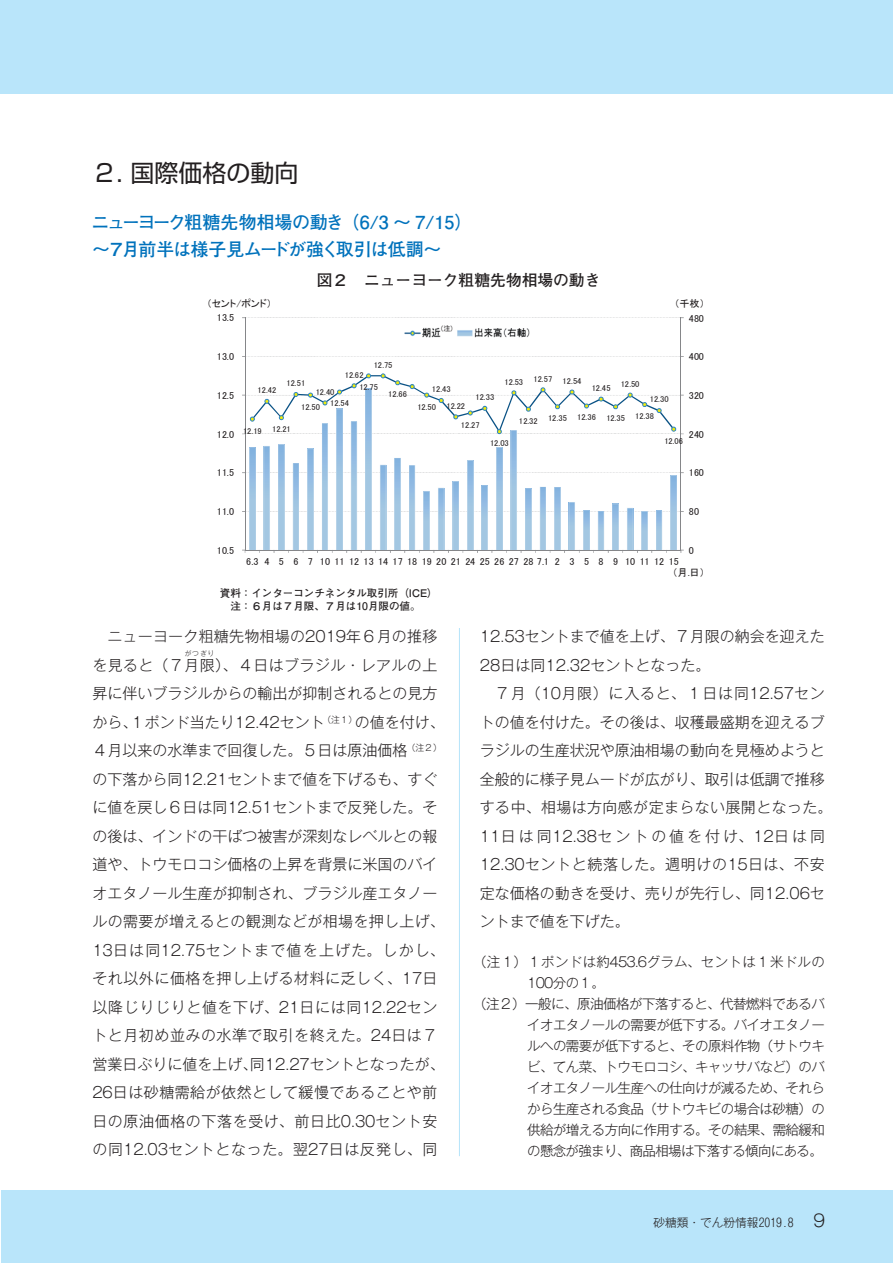
<style>
.page{position:relative;width:893px;height:1263px;background:#fff}
.page>*{position:absolute;margin:0;border:0;box-sizing:border-box;transform-origin:0 0}
.t1{font:24px "Shin Go Pr 5";color:#231f20}
.t2{font:700 18px/27px "Futo Go B101 Pr 5";letter-spacing:-.055em;color:#0072bc}
.t3{font:700 15.75px "Futo Go B101 Pr 5";color:#231f20}
.t4{font:300 15px/28.5px "Gothic MB101 Pr 5";color:#231f20}
.t5{font:300 13.5px "Gothic MB101 Pr 5";letter-spacing:-.04em;color:#231f20}
.t6{font:300 13.5px "Gothic MB101 Pr 5";letter-spacing:.025em;color:#231f20}
.t7{font:300 11.7px "Gothic MB101 Pr 5";color:#231f20}
.t8{font:700 10.5px/13.5px "Futo Go B101 Pr 5";color:#231f20}
.t9{font:10.05px "MS P Gothic";letter-spacing:.01em;color:#231f20}
.t10{font:8.55px/11.7px "MS P Gothic";letter-spacing:-.01em;color:#231f20}
.t11{font:7.2px "MS P Gothic";color:#231f20}
.t12{font:300 6.75px "Gothic MB101 Pr 5";color:#231f20}
.s1{font-size:16.95px}
</style>
<div class="page">
<div style="left:1px;top:1191px;width:892px;height:72px;background:#b9e5fa"></div>
<div style="left:1px;top:0;width:892px;height:94px;background:#b9e5fa"></div>
<hr style="left:459px;top:144px;width:1px;height:1012px;background:#b9e5fa">
<div style="left:92px;top:144px;width:733px;height:484px;background:#fff"></div>
<svg style="left:246px;top:318px;width:435px;height:55px"></svg>
<hr style="left:681px;top:318px;width:1px;height:232px;background:#858689">
<hr style="left:245px;top:318px;width:1px;height:232px;background:#858689">
<svg style="left:242px;top:373px;width:442px;height:180px"></svg>
<img style="left:454px;top:323px;width:80px;height:18px">
<img style="left:402px;top:325px;width:48px;height:15px">
<h1 class="t1" style="left:92px;top:153px;width:208px">２. 国際価格の動向</h1>
<p class="t2" style="left:92px;top:208px;width:383px">ニューヨーク粗糖先物相場の動き（6/3 ～ 7/15）～７月前半は様子見ムードが強く取引は低調～</p>
<p class="t3" style="left:317px;top:267px;width:285px">図２　ニューヨーク粗糖先物相場の動き</p>
<p class="t9" style="left:207px;top:298px;width:67px">（セント/ポンド）</p>
<p class="t9" style="left:674px;top:298px;width:32px">（千枚）</p>
<p class="t9" style="left:217px;top:313px;width:19px">13.5</p>
<p class="t9" style="left:689px;top:313px;width:17px">480</p>
<p class="t11" style="left:441px;top:325px;width:13px">(注)</p>
<p class="t9" style="left:217px;top:351px;width:19px">13.0</p>
<p class="t9" style="left:217px;top:390px;width:19px">12.5</p>
<p class="t9" style="left:217px;top:429px;width:19px">12.0</p>
<p class="t10" style="left:374px;top:359px;width:20px">12.75</p>
<p class="t10" style="left:388px;top:388px;width:20px">12.66</p>
<p class="t10" style="left:359px;top:368px;width:20px;line-height:12.8px;text-indent:-15px">12.62<br>12.75</p>
<p class="t10" style="left:287px;top:377px;width:20px">12.51</p>
<p class="t10" style="left:301px;top:401px;width:20px">12.50</p>
<p class="t10" style="left:257px;top:384px;width:20px">12.42</p>
<p class="t10" style="left:272px;top:423px;width:20px">12.21</p>
<p class="t10" style="left:330px;top:386px;width:20px;text-indent:-14px">12.40<br>12.54</p>
<p class="t10" style="left:243px;top:425px;width:20px">12.19</p>
<p class="t9" style="left:689px;top:352px;width:17px">400</p>
<p class="t10" style="left:534px;top:373px;width:20px">12.57</p>
<p class="t10" style="left:548px;top:412px;width:20px">12.35</p>
<p class="t10" style="left:562px;top:375px;width:20px">12.54</p>
<p class="t10" style="left:577px;top:411px;width:20px">12.36</p>
<p class="t10" style="left:504px;top:376px;width:20px">12.53</p>
<p class="t10" style="left:519px;top:415px;width:20px">12.32</p>
<p class="t10" style="left:621px;top:378px;width:20px">12.50</p>
<p class="t10" style="left:635px;top:410px;width:20px">12.38</p>
<p class="t10" style="left:592px;top:382px;width:20px">12.45</p>
<p class="t10" style="left:606px;top:412px;width:20px">12.35</p>
<p class="t10" style="left:446px;top:381px;width:20px;line-height:16.4px;text-indent:-15px">12.43<br>12.22</p>
<p class="t10" style="left:461px;top:419px;width:20px">12.27</p>
<p class="t9" style="left:689px;top:390px;width:17px">320</p>
<p class="t10" style="left:475px;top:391px;width:20px">12.33</p>
<p class="t10" style="left:490px;top:437px;width:20px">12.03</p>
<p class="t10" style="left:650px;top:393px;width:20px">12.30</p>
<p class="t10" style="left:664px;top:435px;width:20px">12.06</p>
<p class="t10" style="left:417px;top:401px;width:20px">12.50</p>
<p class="t9" style="left:689px;top:429px;width:17px">240</p>
<p class="t9" style="left:217px;top:468px;width:19px">11.5</p>
<p class="t9" style="left:689px;top:468px;width:17px">160</p>
<p class="t9" style="left:217px;top:506px;width:19px">11.0</p>
<p class="t9" style="left:689px;top:506px;width:12px">80</p>
<p class="t9" style="left:217px;top:545px;width:19px">10.5</p>
<p class="t9" style="left:246px;top:556px;width:434px">6.3 4 5 6 7 1011121314171819202124252627287.1 2 3 5 8 9 10111215</p>
<p class="t9" style="left:689px;top:545px;width:7px">0</p>
<p class="t9" style="left:672px;top:568px;width:34px">（月.日）</p>
<p class="t8" style="left:220px;top:585px;width:219px">資料：インターコンチネンタル取引所（ICE）　注：６月は７月限、７月は10月限の値。</p>
<p class="t4" style="left:92px;top:621px;width:346px;text-align:right">ニューヨーク粗糖先物相場の2019年６月の推移を見ると（７月限）、４日はブラジル・レアルの上</p>
<p class="t12" style="left:185px;top:648px;width:31px">がつぎり</p>
<p class="t4" style="left:92px;top:678px;width:354px">昇に伴いブラジルからの輸出が抑制されるとの見方から、１ポンド当たり12.42セント<sup>（注１）</sup>の値を付け、<br>４月以来の水準まで回復した。５日は原油価格<sup>（注２）</sup>の下落から同12.21セントまで値を下げるも、すぐに値を戻し６日は同12.51セントまで反発した。その後は、インドの干ばつ被害が深刻なレベルとの報道や、トウモロコシ価格の上昇を背景に米国のバイオエタノール生産が抑制され、ブラジル産エタノールの需要が増えるとの観測などが相場を押し上げ、<br>13日は同12.75セントまで値を上げた。しかし、それ以外に価格を押し上げる材料に乏しく、17日以降じりじりと値を下げ、21日には同12.22セントと月初め並みの水準で取引を終えた。24日は７営業日ぶりに値を上げ、同12.27セントとなったが、<br>26日は砂糖需給が依然として緩慢であることや前日の原油価格の下落を受け、前日比0.30セント安の同12.03セントとなった。翌27日は反発し、同</p>
<p class="t4" style="left:480px;top:621px;width:346px">12.53セントまで値を上げ、７月限の納会を迎えた<br>28日は同12.32セントとなった。</p>
<p class="t4" style="left:480px;top:678px;width:354px;text-indent:15px">７月（10月限）に入ると、１日は同12.57セントの値を付けた。その後は、収穫最盛期を迎えるブラジルの生産状況や原油相場の動向を見極めようと全般的に様子見ムードが広がり、取引は低調で推移する中、相場は方向感が定まらない展開となった。<br>11日は同12.38セントの値を付け、12日は同<br>12.30セントと続落した。週明けの15日は、不安定な価格の動きを受け、売りが先行し、同12.06セントまで値を下げた。</p>
<p class="t6" style="left:473px;top:950px;width:353px">（注１）１ポンドは約453.6グラム、セントは１米ドルの</p>
<p class="t5" style="left:527px;top:971px;width:79px">100分の１。</p>
<p class="t5" style="left:473px;top:992px;width:353px">（注２）一般に、原油価格が下落すると、代替燃料であるバ</p>
<p class="t5" style="left:527px;top:1013px;width:299px">イオエタノールの需要が低下する。バイオエタノー</p>
<p class="t5" style="left:527px;top:1034px;width:299px">ルへの需要が低下すると、その原料作物（サトウキ</p>
<p class="t5" style="left:527px;top:1055px;width:299px">ビ、てん菜、トウモロコシ、キャッサバなど）のバ</p>
<p class="t5" style="left:527px;top:1076px;width:299px">イオエタノール生産への仕向けが減るため、それら</p>
<p class="t5" style="left:527px;top:1097px;width:299px">から生産される食品（サトウキビの場合は砂糖）の</p>
<p class="t5" style="left:527px;top:1118px;width:299px">供給が増える方向に作用する。その結果、需給緩和</p>
<p class="t5" style="left:527px;top:1139px;width:297px">の懸念が強まり、商品相場は下落する傾向にある。</p>
<p class="t7" style="left:653px;top:1212px;width:173px">砂糖類・でん粉情報2019.8 <span class="s1">9</span></p>
</div>
